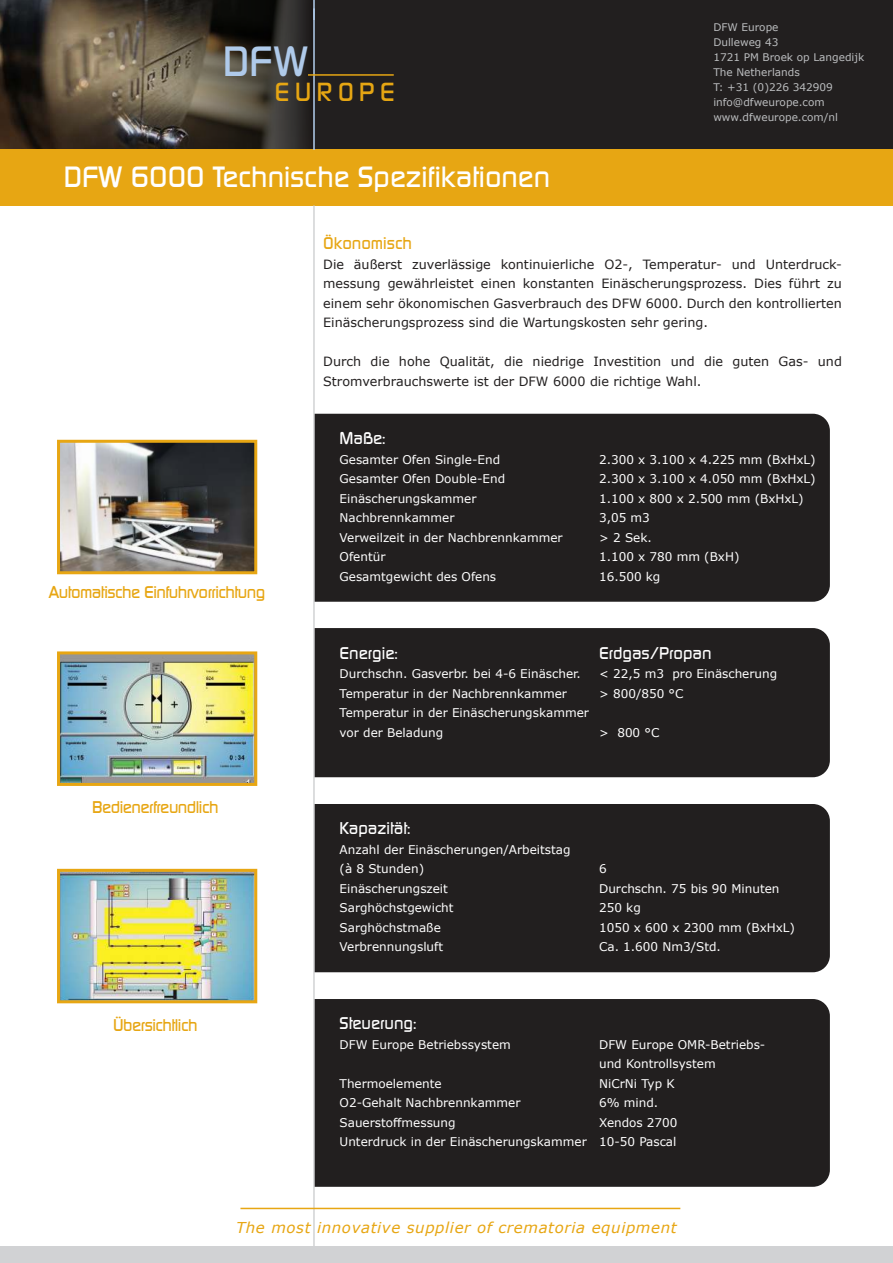
<style>
.page{position:relative;width:893px;height:1263px;background:#fff}
.page>*{position:absolute;margin:0;border:0;box-sizing:border-box;transform-origin:0 0}
.t1{font:500 44.25px "Digital Sans EF";color:#afcaea}
.t2{font:500 28.5px "Digital";color:#fff}
.t3{font:500 27.45px "Digital Sans EF";letter-spacing:.205em;color:#e6a613}
.t4{font:500 16.5px "Digital";letter-spacing:-.03em;color:#e7a613}
.t5{font:500 16.5px "Digital";color:#fff}
.t6{font:500 16.5px "Digital";color:#e7a613}
.t7{font:italic 15px "Verdana";letter-spacing:.04em;color:#e7a613}
.t8{font:12.75px/19.5px "Verdana";color:#221f1f;text-align:justify}
.t9{font:12px/19.5px "Verdana";color:#fff}
.t10{font:10.5px/15px "Verdana";color:#bbbdbf}
</style>
<div class="page">
<div style="left:0;top:0;width:893px;height:184px;background:#221f1f"></div>
<img style="left:0;top:0;width:301px;height:149px">
<div style="left:0;top:149px;width:893px;height:57px;background:#e7a613"></div>
<hr style="left:313px;top:8px;width:2px;height:141px;background:#afcaea">
<hr style="left:308px;top:74px;width:86px;height:2px;background:#e6a613">
<hr style="left:313px;top:0;width:2px;height:20px;background:#afcaea">
<div style="left:0;top:1247px;width:893px;height:16px;background:#d1d2d4"></div>
<hr style="left:313px;top:206px;width:2px;height:1045px;background:#d1d2d4">
<hr style="left:240px;top:1208px;width:440px;height:1px;background:#e7a613">
<img style="left:61px;top:444px;width:192px;height:126px">
<div style="left:57px;top:440px;width:200px;height:134px;border:3px solid #e7a613"></div>
<img style="left:61px;top:655px;width:192px;height:127px">
<div style="left:57px;top:651px;width:200px;height:135px;border:3px solid #e7a613"></div>
<img style="left:61px;top:873px;width:192px;height:126px">
<div style="left:57px;top:869px;width:200px;height:134px;border:3px solid #e7a613"></div>
<div style="left:315px;top:999px;width:515px;height:188px;background:#221f1f"></div>
<div style="left:315px;top:804px;width:515px;height:168px;background:#221f1f"></div>
<div style="left:315px;top:628px;width:515px;height:149px;background:#221f1f"></div>
<div style="left:315px;top:414px;width:515px;height:188px;background:#221f1f"></div>
<h1 class="t1" style="left:223px;top:35px;width:86px">DFW</h1>
<h3 class="t3" style="left:275px;top:75px;width:121px">EUROPE</h3>
<h2 class="t2" style="left:64px;top:160px;width:488px">DFW 6000 Technische Spezifikationen</h2>
<p class="t10" style="left:713px;top:20px;width:152px">DFW Europe<br>Dulleweg 43<br>1721 PM Broek op Langedijk<br>The Netherlands<br>T: +31 (0)226 342909 info@dfweurope.com www.dfweurope.com/nl</p>
<h3 class="t6" style="left:323px;top:234px;width:90px">Ökonomisch</h3>
<p class="t8" style="left:323px;top:255px;width:520px">Die äußerst zuverlässige kontinuierliche O2-, Temperatur- und Unterdruck&shy;messung gewährleistet einen konstanten Einäscherungsprozess. Dies führt zu einem sehr ökonomischen Gasverbrauch des DFW 6000. Durch den kontrollierten Einäscherungsprozess sind die Wartungskosten sehr gering.</p>
<p class="t8" style="left:323px;top:352px;width:520px">Durch die hohe Qualität, die niedrige Investition und die guten Gas- und<br>Stromverbrauchswerte ist der DFW 6000 die richtige Wahl.</p>
<h3 class="t4" style="left:49px;top:583px;width:218px">Automatische Einfuhrvorrichtung</h3>
<h3 class="t4" style="left:92px;top:798px;width:128px">Bedienerfreundlich</h3>
<h3 class="t4" style="left:113px;top:1015px;width:86px">Übersichtlich</h3>
<h3 class="t5" style="left:340px;top:429px;width:48px">Maße:</h3>
<p class="t9" style="left:340px;top:450px;width:162px">Gesamter Ofen Single-End</p>
<p class="t9" style="left:599px;top:450px;width:218px">2.300 x 3.100 x 4.225 mm (BxHxL)</p>
<p class="t9" style="left:340px;top:470px;width:167px">Gesamter Ofen Double-End</p>
<p class="t9" style="left:599px;top:470px;width:218px">2.300 x 3.100 x 4.050 mm (BxHxL)</p>
<p class="t9" style="left:340px;top:489px;width:138px">Einäscherungskammer</p>
<p class="t9" style="left:599px;top:489px;width:206px">1.100 x 800 x 2.500 mm (BxHxL)</p>
<p class="t9" style="left:340px;top:509px;width:116px">Nachbrennkammer</p>
<p class="t9" style="left:599px;top:509px;width:52px">3,05 m3</p>
<p class="t9" style="left:340px;top:528px;width:225px">Verweilzeit in der Nachbrennkammer</p>
<p class="t9" style="left:599px;top:528px;width:54px">&gt; 2 Sek.</p>
<p class="t9" style="left:340px;top:548px;width:47px">Ofentür</p>
<p class="t9" style="left:599px;top:548px;width:142px">1.100 x 780 mm (BxH)</p>
<p class="t9" style="left:340px;top:567px;width:158px">Gesamtgewicht des Ofens</p>
<p class="t9" style="left:599px;top:567px;width:63px">16.500 kg</p>
<h3 class="t5" style="left:340px;top:643px;width:60px">Energie:</h3>
<h3 class="t5" style="left:599px;top:643px;width:114px">Erdgas/Propan</h3>
<p class="t9" style="left:340px;top:665px;width:243px">Durchschn. Gasverbr. bei 4-6 Einäscher.</p>
<p class="t9" style="left:599px;top:665px;width:180px">&lt; 22,5 m3 pro Einäscherung</p>
<p class="t9" style="left:340px;top:684px;width:229px">Temperatur in der Nachbrennkammer</p>
<p class="t9" style="left:599px;top:684px;width:86px">&gt; 800/850 °C</p>
<p class="t9" style="left:340px;top:704px;width:251px">Temperatur in der Einäscherungskammer vor der Beladung</p>
<p class="t9" style="left:599px;top:723px;width:62px">&gt; 800 °C</p>
<h3 class="t5" style="left:340px;top:819px;width:73px">Kapazität:</h3>
<p class="t9" style="left:340px;top:840px;width:232px">Anzahl der Einäscherungen/Arbeitstag (à 8 Stunden)</p>
<p class="t9" style="left:599px;top:860px;width:9px">6</p>
<p class="t9" style="left:340px;top:879px;width:110px">Einäscherungszeit</p>
<p class="t9" style="left:599px;top:879px;width:182px">Durchschn. 75 bis 90 Minuten</p>
<p class="t9" style="left:340px;top:899px;width:116px">Sarghöchstgewicht</p>
<p class="t9" style="left:599px;top:899px;width:43px">250 kg</p>
<p class="t9" style="left:340px;top:918px;width:103px">Sarghöchstmaße</p>
<p class="t9" style="left:599px;top:918px;width:197px">1050 x 600 x 2300 mm (BxHxL)</p>
<p class="t9" style="left:340px;top:938px;width:105px">Verbrennungsluft</p>
<p class="t9" style="left:599px;top:938px;width:123px">Ca. 1.600 Nm3/Std.</p>
<h3 class="t5" style="left:340px;top:1014px;width:78px">Steuerung:</h3>
<p class="t9" style="left:340px;top:1035px;width:173px">DFW Europe Betriebssystem</p>
<p class="t9" style="left:599px;top:1035px;width:168px">DFW Europe OMR-Betriebs&shy;und Kontrollsystem</p>
<p class="t9" style="left:340px;top:1074px;width:104px">Thermoelemente</p>
<p class="t9" style="left:599px;top:1074px;width:77px">NiCrNi Typ K</p>
<p class="t9" style="left:340px;top:1094px;width:182px">O2-Gehalt Nachbrennkammer</p>
<p class="t9" style="left:599px;top:1094px;width:61px">6% mind.</p>
<p class="t9" style="left:340px;top:1112px;width:117px">Sauerstoffmessung</p>
<p class="t9" style="left:340px;top:1112px;width:339px;text-align:right">Xendos 2700<br>Unterdruck in der Einäscherungskammer 10-50 Pascal</p>
<p class="t7" style="left:236px;top:1222px;width:442px">The most innovative supplier of crematoria equipment</p>
</div>
